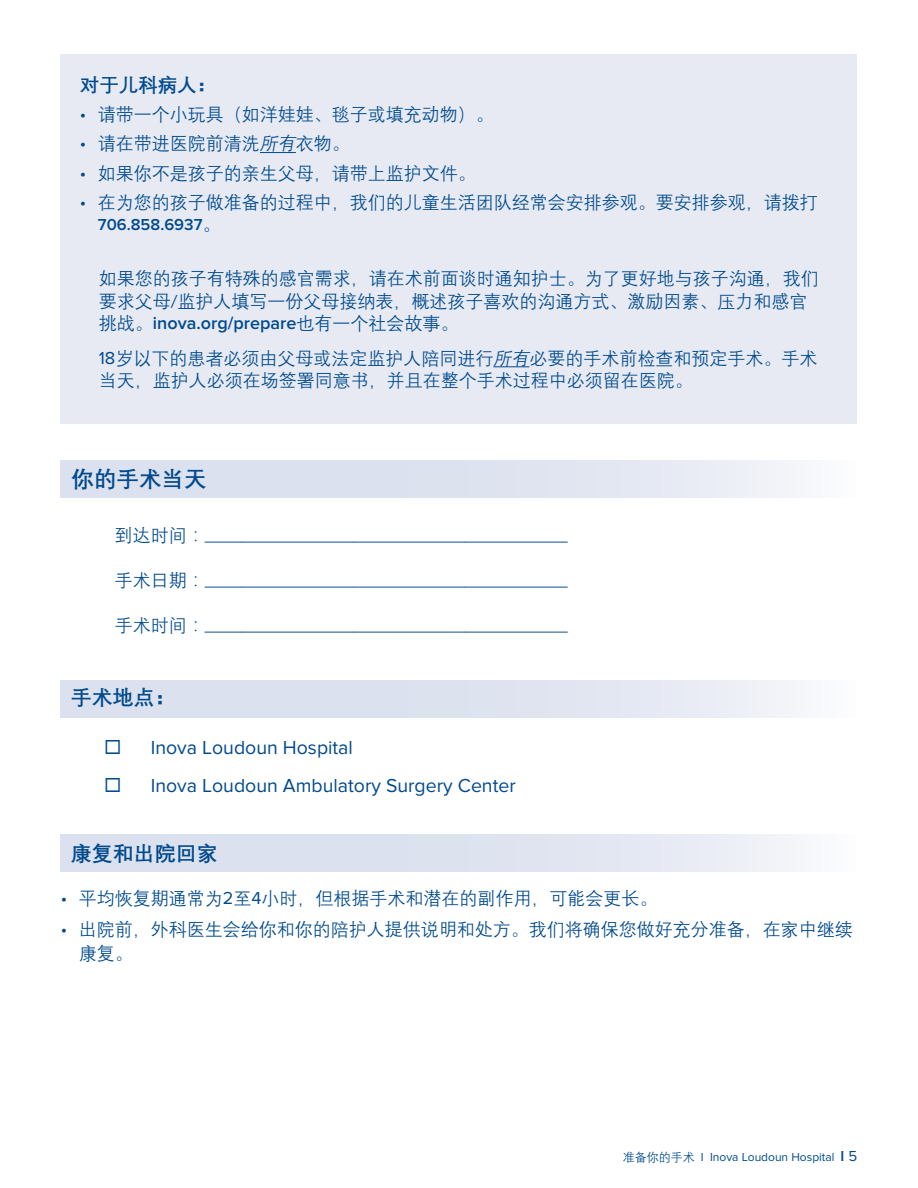
<style>
.page{position:relative;width:918px;height:1188px;background:#fff}
.page>*{position:absolute;margin:0;border:0;box-sizing:border-box;transform-origin:0 0}
.t1{font:700 22.5px "Deng Xian";color:#004a8d}
.t2{font:700 21px "Deng Xian";color:#004a8d}
.t3{font:19.5px "Proxima Nova";color:#004a8d}
.t4{font:700 19.5px "Deng Xian";color:#004a8d}
.t5{font:18px/22.5px "Deng Xian";color:#004a8d}
.t6{font:600 18px "Proxima Nova";color:#004a8d}
.t7{font:16.5px "Proxima Nova";color:#004a8d}
.t8{font:600 16.5px "Proxima Nova";color:#004a8d}
.t9{font:12px "Proxima Nova";color:#004a8d}
.s1{font-family:"Proxima Nova"}
.s2{font-style:italic}
.s3{font-family:"Deng Xian";font-weight:400;font-size:18px}
.s4{font-family:"Deng Xian";font-weight:400}
.s5{font-family:"Deng Xian";font-size:18px}
.s6{font-family:"Deng Xian"}
.s7{font-weight:600;font-size:15px}
.s8{font-size:15px}
</style>
<div class="page">
<div style="left:61px;top:54px;width:796px;height:369px;background:#e7eaf3"></div>
<div style="left:61px;top:834px;width:796px;height:38px;background:linear-gradient(to right,#d5dbec,#eff2f8)"></div>
<div style="left:61px;top:680px;width:796px;height:38px;background:linear-gradient(to right,#d5dbec,#eff2f8)"></div>
<div style="left:61px;top:460px;width:796px;height:38px;background:linear-gradient(to right,#d5dbec,#eff2f8)"></div>
<hr style="left:493px;top:366px;width:36px;height:1px;background:#004a8d">
<hr style="left:260px;top:152px;width:36px;height:1px;background:#004a8d">
<p class="t4" style="left:80px;top:72px;width:138px">对于儿科病人：</p>
<p class="t5" style="left:80px;top:103px;width:415px"><span class="s1">•</span> 请带一个小玩具（如洋娃娃、毯子或填充动物）。</p>
<p class="t5" style="left:80px;top:132px;width:271px"><span class="s1">•</span> 请在带进医院前清洗<span class="s2">所有</span>衣物。</p>
<p class="t5" style="left:80px;top:161px;width:397px"><span class="s1">•</span> 如果你不是孩子的亲生父母，请带上监护文件。</p>
<p class="t5" style="left:80px;top:190px;width:740px"><span class="s1">•</span> 在为您的孩子做准备的过程中，我们的儿童生活团队经常会安排参观。要安排参观，请拨打</p>
<p class="t8" style="left:98px;top:215px;width:124px">706.858.6937<span class="s3">。</span></p>
<p class="t5" style="left:99px;top:267px;width:722px">如果您的孩子有特殊的感官需求，请在术前面谈时通知护士。为了更好地与孩子沟通，我们要求父母/监护人填写一份父母接纳表，概述孩子喜欢的沟通方式、激励因素、压力和感官</p>
<p class="t6" style="left:99px;top:313px;width:361px"><span class="s4">挑战。</span>inova.org/prepare<span class="s4">也有一个社会故事。</span></p>
<p class="t5" style="left:99px;top:346px;width:720px"><span class="s1">18</span>岁以下的患者必须由父母或法定监护人陪同进行<span class="s2">所有</span>必要的手术前检查和预定手术。手术当天，监护人必须在场签署同意书，并且在整个手术过程中必须留在医院。</p>
<p class="t1" style="left:72px;top:464px;width:136px">你的手术当天</p>
<p class="t7" style="left:115px;top:526px;width:454px"><span class="s5">到达时间：</span>_______________________________________</p>
<p class="t7" style="left:115px;top:571px;width:454px"><span class="s5">手术日期：</span>_______________________________________</p>
<p class="t7" style="left:115px;top:616px;width:454px"><span class="s5">手术时间：</span>_______________________________________</p>
<p class="t2" style="left:71px;top:684px;width:106px">手术地点：</p>
<p class="t3" style="left:104px;top:737px;width:250px">◻ Inova Loudoun Hospital</p>
<p class="t3" style="left:104px;top:774px;width:413px">◻ Inova Loudoun Ambulatory Surgery Center</p>
<p class="t2" style="left:71px;top:840px;width:148px">康复和出院回家</p>
<p class="t5" style="left:61px;top:887px;width:598px"><span class="s1">•</span> 平均恢复期通常为<span class="s1">2</span>至<span class="s1">4</span>小时，但根据手术和潜在的副作用，可能会更长。</p>
<p class="t5" style="left:79px;top:917px;width:775px;line-height:24px;text-indent:-18px"><span class="s1">•</span> 出院前，外科医生会给你和你的陪护人提供说明和处方。我们将确保您做好充分准备，在家中继续康复。</p>
<p class="t9" style="left:623px;top:1150px;width:236px"><span class="s6">准备你的手术</span> I Inova Loudoun Hospital <span class="s7">I</span> <span class="s8">5</span></p>
</div>
